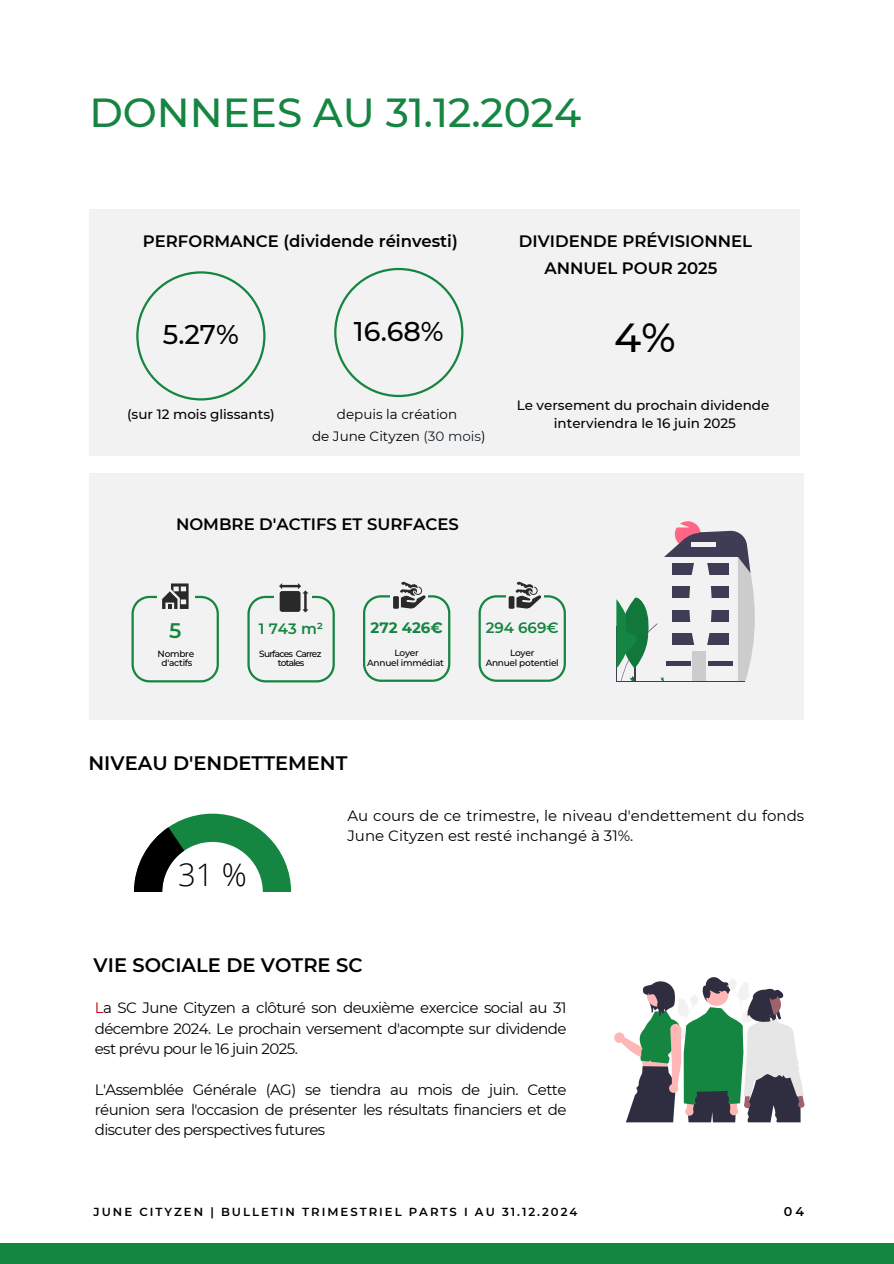
<style>
.page{position:relative;width:894px;height:1264px;background:#fff}
.page>*{position:absolute;margin:0;border:0;box-sizing:border-box;transform-origin:0 0}
.t1{font:500 40.5px "Montserrat";color:#158542}
.t2{font:500 40.5px "Montserrat";color:#000}
.t3{font:300 31.05px "Open Sans";color:#000}
.t4{font:500 27px "Montserrat";color:#000}
.t5{font:600 21px "Montserrat";color:#158542}
.t6{font:600 19.5px "Montserrat";color:#000}
.t7{font:600 16.5px/27px "Montserrat";color:#000;text-align:center}
.t8{font:15px/20.2px "Montserrat";letter-spacing:-.035em;color:#000;text-align:justify}
.t9{font:15px/20.2px "Montserrat";color:#000}
.t10{font:600 15px "Montserrat";color:#158542}
.t11{font:700 15px "Montserrat";color:#158542}
.t12{font:500 13.5px "Montserrat";color:#000}
.t13{font:13.5px "Montserrat";color:#000}
.t14{font:600 12.75px "Montserrat";color:#000}
.t15{font:600 11.7px "Montserrat";letter-spacing:.17em;color:#000}
.t16{font:500 9px "Montserrat";letter-spacing:-.03em;color:#000}
.t17{font:500 9px "Montserrat";letter-spacing:-.085em;color:#000}
.s1{color:#17212b}
.s2{color:#c00207}
</style>
<div class="page">
<div style="left:0;top:1243px;width:893px;height:20px;background:#158542"></div>
<div style="left:89px;top:473px;width:715px;height:246px;background:#f2f2f2"></div>
<svg style="left:616px;top:521px;width:138px;height:161px"></svg>
<svg style="left:614px;top:977px;width:190px;height:145px"></svg>
<div style="left:89px;top:209px;width:710px;height:246px;background:#f2f2f2"></div>
<svg style="left:134px;top:813px;width:157px;height:79px"></svg>
<svg style="left:131px;top:583px;width:88px;height:99px"></svg>
<svg style="left:247px;top:583px;width:88px;height:99px"></svg>
<svg style="left:363px;top:581px;width:87px;height:101px"></svg>
<svg style="left:478px;top:581px;width:87px;height:101px"></svg>
<svg style="left:136px;top:271px;width:129px;height:129px"></svg>
<svg style="left:334px;top:268px;width:129px;height:129px"></svg>
<h1 class="t1" style="left:89px;top:88px;width:493px">DONNEES AU 31.12.2024</h1>
<h5 class="t7" style="left:143px;top:228px;width:316px">PERFORMANCE (dividende réinvesti)</h5>
<p class="t7" style="left:518px;top:228px;width:234px">DIVIDENDE PRÉVISIONNEL<br>ANNUEL POUR 2025</p>
<p class="t4" style="left:354px;top:315px;width:91px">16.68%</p>
<p class="t4" style="left:163px;top:318px;width:78px">5.27%</p>
<p class="t2" style="left:614px;top:312px;width:63px">4%</p>
<h2 class="t12" style="left:127px;top:406px;width:149px">(sur 12 mois glissants)</h2>
<p class="t13" style="left:337px;top:406px;width:122px">depuis la création</p>
<p class="t13" style="left:312px;top:427px;width:175px">de June Cityzen <span class="s1">(30 mois</span>)</p>
<h6 class="t7" style="left:176px;top:511px;width:284px">NOMBRE D'ACTIFS ET SURFACES</h6>
<h5 class="t12" style="left:516px;top:397px;width:254px">Le versement du prochain dividende</h5>
<p class="t12" style="left:553px;top:415px;width:183px">interviendra le 16 juin 2025</p>
<h6 class="t5" style="left:169px;top:618px;width:14px">5</h6>
<p class="t10" style="left:259px;top:619px;width:66px">1 743 m²</p>
<p class="t11" style="left:370px;top:618px;width:74px">272 426€</p>
<p class="t10" style="left:485px;top:618px;width:74px">294 669€</p>
<p class="t16" style="left:157px;top:648px;width:38px">Nombre</p>
<p class="t16" style="left:162px;top:657px;width:32px">d'actifs</p>
<p class="t17" style="left:259px;top:648px;width:64px">Surfaces Carrez</p>
<p class="t17" style="left:278px;top:657px;width:28px">totales</p>
<h6 class="t16" style="left:394px;top:647px;width:26px">Loyer</h6>
<p class="t16" style="left:367px;top:657px;width:78px">Annuel immédiat</p>
<h3 class="t6" style="left:88px;top:750px;width:260px">NIVEAU D'ENDETTEMENT</h3>
<p class="t16" style="left:510px;top:647px;width:26px">Loyer</p>
<p class="t16" style="left:485px;top:657px;width:75px">Annuel potentiel</p>
<h2 class="t3" style="left:178px;top:852px;width:70px">31 %</h2>
<p class="t9" style="left:347px;top:805px;width:458px">Au cours de ce trimestre, le niveau d'endettement du fonds<br>June Cityzen est resté inchangé à 31%.</p>
<h3 class="t6" style="left:94px;top:952px;width:270px">VIE SOCIALE DE VOTRE SC</h3>
<p class="t8" style="left:95px;top:997px;width:473px"><span class="s2">L</span>a SC June Cityzen a clôturé son deuxième exercice social au 31 décembre 2024. Le prochain versement d'acompte sur dividende est prévu pour le 16 juin 2025.</p>
<p class="t8" style="left:95px;top:1078px;width:473px">L'Assemblée Générale (AG) se tiendra au mois de juin. Cette réunion sera l'occasion de présenter les résultats financiers et de discuter des perspectives futures</p>
<h6 class="t15" style="left:94px;top:1204px;width:485px">JUNE CITYZEN | BULLETIN TRIMESTRIEL PARTS I AU 31.12.2024</h6>
<p class="t14" style="left:783px;top:1203px;width:22px">04</p>
</div>
